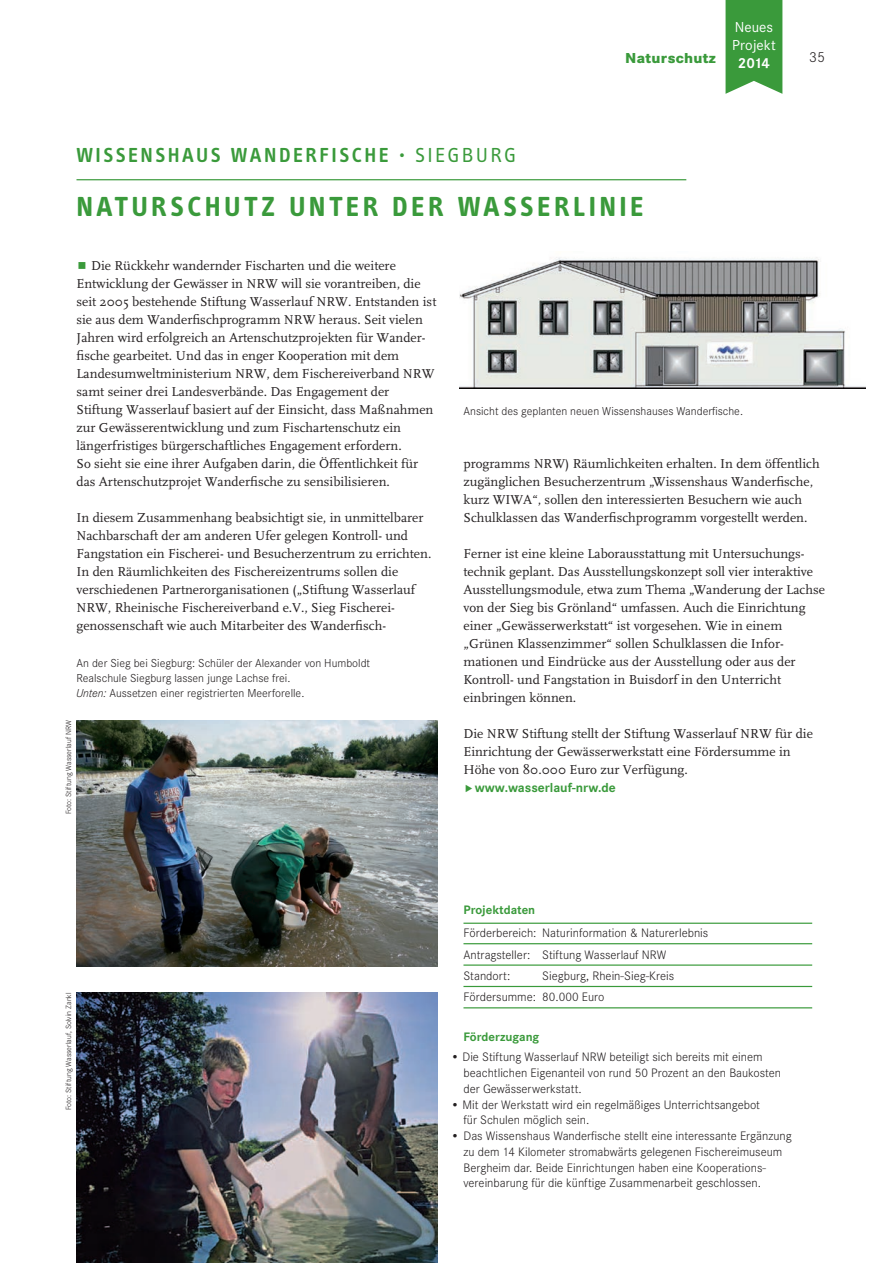
<style>
.page{position:relative;width:893px;height:1263px;background:#fff}
.page>*{position:absolute;margin:0;border:0;box-sizing:border-box;transform-origin:0 0}
.t1{font:28.5px "Info Text Bold Tf";letter-spacing:.12em;color:#3a9a3b}
.t2{font:21px "Info Text Semibold Tf";letter-spacing:.115em;color:#3a9a3b}
.t3{font:15px/18px "Corporate S";color:#fff}
.t4{font:800 15px "Corporate S";letter-spacing:.02em;color:#3a9a3b}
.t5{font:700 15px "Corporate S";color:#fff}
.t6{font:300 15px "Corporate S";color:#231f20}
.t7{font:13.5px/18px "FF Scala";color:#231f20}
.t8{font:700 13.5px "Corporate S";color:#3a9a3b}
.t9{font:300 12.75px/15.8px "Corporate S";color:#231f20}
.t10{font:700 12.75px "Corporate S";color:#3a9a3b}
.t11{font:300 12px/15px "Corporate S";color:#231f20}
.t12{font:300 7.8px "Corporate S";color:#231f20}
.s1{font-family:"Info Text"}
.s2{font-style:italic}
</style>
<div class="page">
<img style="left:76px;top:720px;width:362px;height:247px">
<img style="left:76px;top:992px;width:362px;height:271px">
<img style="left:459px;top:257px;width:406px;height:132px">
<svg style="left:725px;top:0;width:57px;height:94px;background:#49a24a"></svg>
<hr style="left:463px;top:923px;width:349px;height:1px;background:#3a9a3b">
<hr style="left:463px;top:943px;width:349px;height:1px;background:#3a9a3b">
<hr style="left:463px;top:965px;width:349px;height:1px;background:#3a9a3b">
<hr style="left:463px;top:986px;width:349px;height:1px;background:#3a9a3b">
<hr style="left:463px;top:1007px;width:349px;height:1px;background:#3a9a3b">
<hr style="left:76px;top:179px;width:610px;height:1px;background:#3a9a3b">
<p class="t3" style="left:732px;top:19px;width:45px">Neues<br>Projekt</p>
<p class="t5" style="left:738px;top:57px;width:34px">2014</p>
<p class="t4" style="left:625px;top:52px;width:92px">Naturschutz</p>
<p class="t6" style="left:809px;top:51px;width:17px">35</p>
<h2 class="t2" style="left:76px;top:148px;width:441px">WISSENSHAUS WANDERFISCHE · <span class="s1">SIEGBURG</span></h2>
<h1 class="t1" style="left:76px;top:197px;width:569px">NATURSCHUTZ UNTER DER WASSERLINIE</h1>
<p class="t7" style="left:76px;top:257px;width:361px;text-indent:15px">Die Rückkehr wandernder Fischarten und die weitere Entwicklung der Gewässer in NRW will sie vorantreiben, die seit 2005 bestehende Stiftung Wasserlauf NRW. Entstanden ist sie aus dem Wanderfischprogramm NRW heraus. Seit vielen Jahren wird erfolgreich an Artenschutzprojekten für Wander&shy;fische gearbeitet. Und das in enger Kooperation mit dem Landesumweltministerium NRW, dem Fischereiverband NRW samt seiner drei Landesverbände. Das Engagement der Stiftung Wasserlauf basiert auf der Einsicht, dass Maßnahmen zur Gewässerentwicklung und zum Fischartenschutz ein längerfristiges bürgerschaftliches Engagement erfordern.<br>So sieht sie eine ihrer Aufgaben darin, die Öffentlichkeit für das Artenschutzprojet Wanderfische zu sensibilisieren.</p>
<p class="t7" style="left:76px;top:509px;width:356px">In diesem Zusammenhang beabsichtigt sie, in unmittelbarer Nachbarschaft der am anderen Ufer gelegen Kontroll- und Fangstation ein Fischerei- und Besucherzentrum zu errichten.<br>In den Räumlichkeiten des Fischereizentrums sollen die verschiedenen Partnerorganisationen („Stiftung Wasserlauf NRW, Rheinische Fischereiverband e.V., Sieg Fischerei&shy;genossenschaft wie auch Mitarbeiter des Wanderfisch-</p>
<p class="t11" style="left:76px;top:656px;width:295px">An der Sieg bei Siegburg: Schüler der Alexander von Humboldt<br>Realschule Siegburg lassen junge Lachse frei.<br><span class="s2">Unten:</span> Aussetzen einer registrierten Meerforelle.</p>
<p class="t12" style="left:66px;top:814px;width:96px;rotate:-90deg">Foto: Stiftung Wasserlauf NRW</p>
<p class="t11" style="left:463px;top:405px;width:281px">Ansicht des geplanten neuen Wissenshauses Wanderfische.</p>
<p class="t7" style="left:463px;top:455px;width:358px">programms NRW) Räumlichkeiten erhalten. In dem öffentlich zugäng lichen Besucherzentrum „Wissenshaus Wanderfische, kurz WIWA“, sollen den interessierten Besuchern wie auch Schulklassen das Wanderfischprogramm vorgestellt werden.</p>
<p class="t7" style="left:463px;top:545px;width:363px">Ferner ist eine kleine Laborausstattung mit Untersuchungs&shy;technik geplant. Das Ausstellungskonzept soll vier interaktive Ausstellungsmodule, etwa zum Thema „Wanderung der Lachse von der Sieg bis Grönland“ umfassen. Auch die Einrichtung einer „Gewässerwerkstatt“ ist vorgesehen. Wie in einem „Grünen Klassenzimmer“ sollen Schulklassen die Infor - mationen und Eindrücke aus der Ausstellung oder aus der Kontroll- und Fangstation in Buisdorf in den Unterricht einbringen können.</p>
<p class="t7" style="left:463px;top:725px;width:351px">Die NRW Stiftung stellt der Stiftung Wasserlauf NRW für die<br>Einrichtung der Gewässerwerkstatt eine Fördersumme in<br>Höhe von 80.000 Euro zur Verfügung.</p>
<p class="t8" style="left:463px;top:782px;width:154px">◆www.wasserlauf-nrw.de</p>
<p class="t12" style="left:66px;top:1110px;width:120px;rotate:-90deg">Foto: Stiftung Wasserlauf, Solvin Zankl</p>
<p class="t10" style="left:463px;top:904px;width:73px">Projektdaten</p>
<p class="t9" style="left:463px;top:923px;width:246px;line-height:21.5px">Förderbereich: Naturinformation &amp; Naturerlebnis<br>Antragsteller: Stiftung Wasserlauf NRW<br>Standort:</p>
<p class="t9" style="left:463px;top:966px;width:212px;line-height:21.5px;text-indent:79px">Siegburg, Rhein-Sieg-Kreis<br>Fördersumme: 80.000 Euro</p>
<p class="t10" style="left:463px;top:1032px;width:77px">Förderzugang</p>
<p class="t9" style="left:463px;top:1050px;width:319px;text-indent:-13px">• Die Stiftung Wasserlauf NRW beteiligt sich bereits mit einem beachtlichen Eigenanteil von rund 50 Prozent an den Baukosten der Gewässerwerkstatt.</p>
<p class="t9" style="left:463px;top:1098px;width:298px;text-indent:-13px">• Mit der Werkstatt wird ein regelmäßiges Unterrichtsangebot für Schulen möglich sein.</p>
<p class="t9" style="left:463px;top:1129px;width:330px;text-indent:-13px">• Das Wissenshaus Wanderfische stellt eine interessante Ergänzung zu dem 14 Kilometer stromabwärts gelegenen Fischereimuseum Bergheim dar. Beide Einrichtungen haben eine Kooperations&shy;vereinbarung für die künftige Zusammenarbeit geschlossen.</p>
</div>
